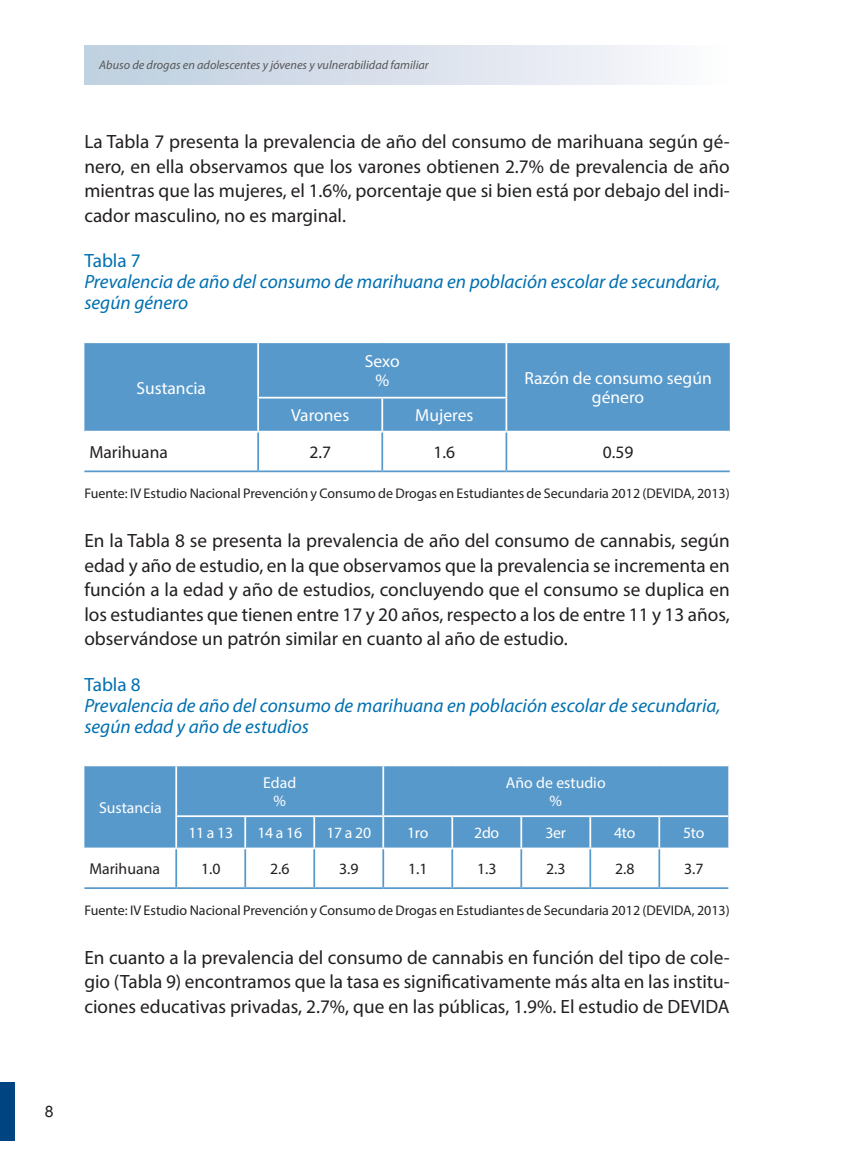
<style>
.page{position:relative;width:844px;height:1166px;background:#fff}
.page>*{position:absolute;margin:0;border:0;box-sizing:border-box;transform-origin:0 0}
.contenido{font:19.25px/24.5px "Myriad Pro";color:#231f20;text-align:justify}
._2_8_der{font:italic 19.25px/21px "Myriad Pro";color:#0070b0}
._2_8_der-2{font:19.25px "Myriad Pro";color:#0070b0}
.t1{font:17.5px/18.4px "Myriad Pro";color:#fff;text-align:center}
.t2{font:17.5px "Myriad Pro";color:#231f20}
.t3{font:15.75px/18.4px "Myriad Pro";color:#fff;text-align:center}
.t4{font:15.75px "Myriad Pro";color:#231f20}
.t5{font:15.75px "Arial";color:#231f20}
._2_8_der-3{font:14px "Myriad Pro";color:#231f20}
.contenido-2{font:14px "Myriad Pro";color:#231f20}
.t6{font:italic 12.25px "Myriad Pro";color:#57585a}
</style>
<div class="page">
<div style="left:0;top:1082px;width:15px;height:58px;background:#004582"></div>
<div style="left:84px;top:45px;width:645px;height:39px;background:linear-gradient(to right,#bdcdde,#fbf9fc)"></div>
<div style="left:84px;top:343px;width:645px;height:88px;background:#5899cb"></div>
<hr style="left:257px;top:343px;width:2px;height:54px;background:#fff">
<hr style="left:505px;top:343px;width:2px;height:54px;background:#fff">
<hr style="left:257px;top:397px;width:125px;height:1px;background:#fff">
<hr style="left:257px;top:398px;width:2px;height:33px;background:#fff">
<hr style="left:382px;top:397px;width:125px;height:1px;background:#fff">
<hr style="left:381px;top:398px;width:2px;height:33px;background:#fff">
<hr style="left:505px;top:398px;width:2px;height:33px;background:#fff">
<hr style="left:257px;top:432px;width:2px;height:38px;background:#5899cb">
<hr style="left:381px;top:432px;width:2px;height:38px;background:#5899cb">
<hr style="left:505px;top:432px;width:2px;height:38px;background:#5899cb">
<hr style="left:84px;top:470px;width:174px;height:2px;background:#5899cb">
<hr style="left:258px;top:470px;width:124px;height:2px;background:#5899cb">
<hr style="left:382px;top:470px;width:124px;height:2px;background:#5899cb">
<hr style="left:506px;top:470px;width:223px;height:2px;background:#5899cb">
<div style="left:84px;top:766px;width:644px;height:81px;background:#5899cb"></div>
<hr style="left:175px;top:766px;width:2px;height:49px;background:#fff">
<hr style="left:382px;top:766px;width:2px;height:49px;background:#fff">
<hr style="left:175px;top:815px;width:70px;height:2px;background:#fff">
<hr style="left:175px;top:817px;width:2px;height:30px;background:#fff">
<hr style="left:245px;top:815px;width:69px;height:2px;background:#fff">
<hr style="left:244px;top:817px;width:2px;height:30px;background:#fff">
<hr style="left:314px;top:815px;width:69px;height:2px;background:#fff">
<hr style="left:313px;top:817px;width:2px;height:30px;background:#fff">
<hr style="left:383px;top:815px;width:69px;height:2px;background:#fff">
<hr style="left:382px;top:817px;width:2px;height:30px;background:#fff">
<hr style="left:452px;top:815px;width:69px;height:2px;background:#fff">
<hr style="left:451px;top:817px;width:2px;height:30px;background:#fff">
<hr style="left:521px;top:815px;width:69px;height:2px;background:#fff">
<hr style="left:520px;top:817px;width:2px;height:30px;background:#fff">
<hr style="left:590px;top:815px;width:69px;height:2px;background:#fff">
<hr style="left:589px;top:817px;width:2px;height:30px;background:#fff">
<hr style="left:659px;top:815px;width:69px;height:2px;background:#fff">
<hr style="left:658px;top:817px;width:2px;height:30px;background:#fff">
<hr style="left:175px;top:849px;width:2px;height:38px;background:#5899cb">
<hr style="left:244px;top:849px;width:2px;height:38px;background:#5899cb">
<hr style="left:313px;top:849px;width:2px;height:38px;background:#5899cb">
<hr style="left:382px;top:849px;width:2px;height:38px;background:#5899cb">
<hr style="left:451px;top:849px;width:2px;height:38px;background:#5899cb">
<hr style="left:520px;top:849px;width:2px;height:38px;background:#5899cb">
<hr style="left:589px;top:849px;width:2px;height:38px;background:#5899cb">
<hr style="left:658px;top:849px;width:2px;height:38px;background:#5899cb">
<hr style="left:84px;top:887px;width:92px;height:2px;background:#5899cb">
<hr style="left:176px;top:887px;width:69px;height:2px;background:#5899cb">
<hr style="left:245px;top:887px;width:69px;height:2px;background:#5899cb">
<hr style="left:314px;top:887px;width:69px;height:2px;background:#5899cb">
<hr style="left:383px;top:887px;width:69px;height:2px;background:#5899cb">
<hr style="left:452px;top:887px;width:69px;height:2px;background:#5899cb">
<hr style="left:521px;top:887px;width:69px;height:2px;background:#5899cb">
<hr style="left:590px;top:887px;width:69px;height:2px;background:#5899cb">
<hr style="left:659px;top:887px;width:69px;height:2px;background:#5899cb">
<p class="t6" style="left:99px;top:57px;width:331px">Abuso de drogas en adolescentes y jóvenes y vulnerabilidad familiar</p>
<p class="contenido" style="left:84px;top:129px;width:646px">La Tabla 7 presenta la prevalencia de año del consumo de marihuana según gé&shy;nero, en ella observamos que los varones obtienen 2.7% de prevalencia de año mientras que las mujeres, el 1.6%, porcentaje que si bien está por debajo del indi&shy;cador masculino, no es marginal.</p>
<p class="_2_8_der-2" style="left:84px;top:249px;width:58px">Tabla 7</p>
<p class="_2_8_der" style="left:84px;top:271px;width:637px">Prevalencia de año del consumo de marihuana en población escolar de secundaria, según género</p>
<p class="t1" style="left:136px;top:378px;width:71px">Sustancia</p>
<p class="t1" style="left:365px;top:352px;width:36px">Sexo %</p>
<p class="t1" style="left:291px;top:406px;width:60px">Varones</p>
<p class="t1" style="left:415px;top:406px;width:60px">Mujeres</p>
<p class="t1" style="left:524px;top:369px;width:189px">Razón de consumo según género</p>
<p class="t2" style="left:89px;top:441px;width:80px">Marihuana</p>
<p class="t2" style="left:309px;top:441px;width:23px">2.7</p>
<p class="t2" style="left:433px;top:441px;width:23px">1.6</p>
<p class="t2" style="left:602px;top:441px;width:32px">0.59</p>
<p class="_2_8_der-3" style="left:84px;top:485px;width:646px">Fuente: IV Estudio Nacional Prevención y Consumo de Drogas en Estudiantes de Secundaria 2012 (DEVIDA, 2013)</p>
<p class="contenido" style="left:84px;top:528px;width:646px">En la Tabla 8 se presenta la prevalencia de año del consumo de cannabis, según edad y año de estudio, en la que observamos que la prevalencia se incrementa en función a la edad y año de estudios, concluyendo que el consumo se duplica en los estudiantes que tienen entre 17 y 20 años, respecto a los de entre 11 y 13 años, observándose un patrón similar en cuanto al año de estudio.</p>
<p class="_2_8_der-2" style="left:84px;top:672px;width:58px">Tabla 8</p>
<p class="_2_8_der" style="left:84px;top:694px;width:637px">Prevalencia de año del consumo de marihuana en población escolar de secundaria, según edad y año de estudios</p>
<p class="t3" style="left:99px;top:798px;width:64px">Sustancia</p>
<p class="t3" style="left:263px;top:773px;width:35px">Edad %</p>
<p class="t3" style="left:506px;top:773px;width:101px">Año de estudio %</p>
<p class="t3" style="left:188px;top:823px;width:46px">11 a 13</p>
<p class="t3" style="left:257px;top:823px;width:46px">14 a 16</p>
<p class="t3" style="left:326px;top:823px;width:46px">17 a 20</p>
<p class="t3" style="left:407px;top:823px;width:23px">1ro</p>
<p class="t3" style="left:474px;top:823px;width:26px">2do</p>
<p class="t3" style="left:545px;top:823px;width:22px">3er</p>
<p class="t3" style="left:614px;top:823px;width:23px">4to</p>
<p class="t3" style="left:683px;top:823px;width:23px">5to</p>
<p class="t4" style="left:89px;top:859px;width:72px">Marihuana</p>
<p class="t4" style="left:201px;top:859px;width:21px">1.0</p>
<p class="t4" style="left:270px;top:859px;width:21px">2.6</p>
<p class="t4" style="left:339px;top:859px;width:21px">3.9</p>
<p class="t4" style="left:408px;top:859px;width:21px">1.1</p>
<p class="t4" style="left:477px;top:859px;width:21px">1.3</p>
<p class="t4" style="left:546px;top:859px;width:21px">2.3</p>
<p class="t4" style="left:615px;top:859px;width:21px">2.8</p>
<p class="t4" style="left:684px;top:859px;width:21px">3.7</p>
<p class="contenido-2" style="left:84px;top:901px;width:646px">Fuente: IV Estudio Nacional Prevención y Consumo de Drogas en Estudiantes de Secundaria 2012 (DEVIDA, 2013)</p>
<p class="contenido" style="left:84px;top:945px;width:646px">En cuanto a la prevalencia del consumo de cannabis en función del tipo de cole&shy;gio (Tabla 9) encontramos que la tasa es significativamente más alta en las institu&shy;ciones educativas privadas, 2.7%, que en las públicas, 1.9%. El estudio de DEVIDA</p>
<p class="t5" style="left:45px;top:1101px;width:10px">8</p>
</div>
